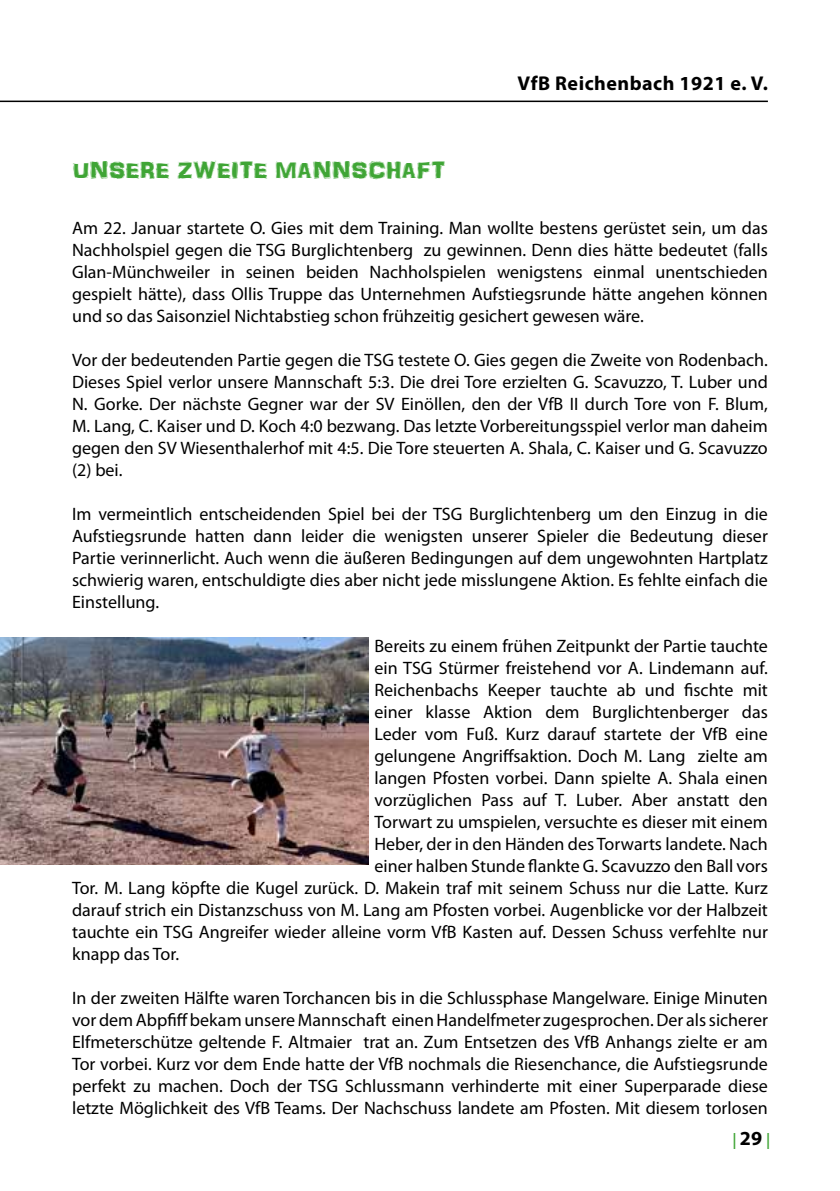
<style>
.page{position:relative;width:840px;height:1191px;background:#fff}
.page>*{position:absolute;margin:0;border:0;box-sizing:border-box;transform-origin:0 0}
.t1{font:24px "ARDARLING";color:#3fa535}
.t2{font:700 20px "Myriad Pro";letter-spacing:.025em;color:#000}
.t3{font:18px/22px "Myriad Pro";color:#000;text-align:justify}
.t4{font:600 16px "Myriad Pro";color:#3fa535}
.s1{font-weight:700;font-size:20px;color:#000}
</style>
<div class="page">
<hr style="left:0;top:101px;width:767px;height:1px;background:#000">
<img style="left:0;top:637px;width:368px;height:228px">
<h1 class="t1" style="left:72px;top:156px;width:375px">UNSERE ZWEITE MANNSCHAFT</h1>
<p class="t2" style="left:517px;top:70px;width:252px">VfB Reichenbach 1921 e. V.</p>
<p class="t3" style="left:72px;top:216px;width:697px">Am 22. Januar startete O. Gies mit dem Training. Man wollte bestens gerüstet sein, um das Nachholspiel gegen die TSG Burglichtenberg zu gewinnen. Denn dies hätte bedeutet (falls Glan-Münchweiler in seinen beiden Nachholspielen wenigstens einmal unentschieden gespielt hätte), dass Ollis Truppe das Unternehmen Aufstiegsrunde hätte angehen können und so das Saisonziel Nichtabstieg schon frühzeitig gesichert gewesen wäre.</p>
<p class="t3" style="left:72px;top:348px;width:697px">Vor der bedeutenden Partie gegen die TSG testete O. Gies gegen die Zweite von Rodenbach.<br>Dieses Spiel verlor unsere Mannschaft 5:3. Die drei Tore erzielten G. Scavuzzo, T. Luber und N. Gorke. Der nächste Gegner war der SV Einöllen, den der VfB II durch Tore von F. Blum, M. Lang, C. Kaiser und D. Koch 4:0 bezwang. Das letzte Vorbereitungsspiel verlor man daheim gegen den SV Wiesenthalerhof mit 4:5. Die Tore steuerten A. Shala, C. Kaiser und G. Scavuzzo (2) bei.</p>
<p class="t3" style="left:72px;top:502px;width:697px">Im vermeintlich entscheidenden Spiel bei der TSG Burglichtenberg um den Einzug in die Aufstiegsrunde hatten dann leider die wenigsten unserer Spieler die Bedeutung dieser Partie verinnerlicht. Auch wenn die äußeren Bedingungen auf dem ungewohnten Hartplatz schwierig waren, entschuldigte dies aber nicht jede misslungene Aktion. Es fehlte einfach die Einstellung.</p>
<p class="t3" style="left:374px;top:634px;width:394px">Bereits zu einem frühen Zeitpunkt der Partie tauchte</p>
<p class="t3" style="left:374px;top:656px;width:394px">ein TSG Stürmer freistehend vor A. Lindemann auf.</p>
<p class="t3" style="left:374px;top:678px;width:395px">Reichenbachs Keeper tauchte ab und fischte mit</p>
<p class="t3" style="left:374px;top:700px;width:395px">einer klasse Aktion dem Burglichtenberger das</p>
<p class="t3" style="left:374px;top:722px;width:394px">Leder vom Fuß. Kurz darauf startete der VfB eine</p>
<p class="t3" style="left:374px;top:744px;width:394px">gelungene Angriffsaktion. Doch M. Lang zielte am</p>
<p class="t3" style="left:374px;top:766px;width:394px">langen Pfosten vorbei. Dann spielte A. Shala einen</p>
<p class="t3" style="left:374px;top:788px;width:394px">vorzüglichen Pass auf T. Luber. Aber anstatt den</p>
<p class="t3" style="left:374px;top:810px;width:395px">Torwart zu umspielen, versuchte es dieser mit einem</p>
<p class="t3" style="left:374px;top:832px;width:395px">Heber, der in den Händen des Torwarts landete. Nach</p>
<p class="t3" style="left:374px;top:854px;width:395px">einer halben Stunde flankte G. Scavuzzo den Ball vors</p>
<p class="t3" style="left:72px;top:876px;width:696px">Tor. M. Lang köpfte die Kugel zurück. D. Makein traf mit seinem Schuss nur die Latte. Kurz</p>
<p class="t3" style="left:72px;top:898px;width:697px">darauf strich ein Distanzschuss von M. Lang am Pfosten vorbei. Augenblicke vor der Halbzeit</p>
<p class="t3" style="left:72px;top:920px;width:697px">tauchte ein TSG Angreifer wieder alleine vorm VfB Kasten auf. Dessen Schuss verfehlte nur</p>
<p class="t3" style="left:72px;top:942px;width:108px">knapp das Tor.</p>
<p class="t3" style="left:72px;top:986px;width:697px">In der zweiten Hälfte waren Torchancen bis in die Schlussphase Mangelware. Einige Minuten vor dem Abpfiff bekam unsere Mannschaft einen Handelfmeter zugesprochen. Der als sicherer Elfmeterschütze geltende F. Altmaier trat an. Zum Entsetzen des VfB Anhangs zielte er am Tor vorbei. Kurz vor dem Ende hatte der VfB nochmals die Riesenchance, die Aufstiegsrunde perfekt zu machen. Doch der TSG Schlussmann verhinderte mit einer Superparade diese letzte Möglichkeit des VfB Teams. Der Nachschuss landete am Pfosten. Mit diesem torlosen</p>
<p class="t4" style="left:732px;top:1129px;width:39px">| <span class="s1">29</span> |</p>
</div>
